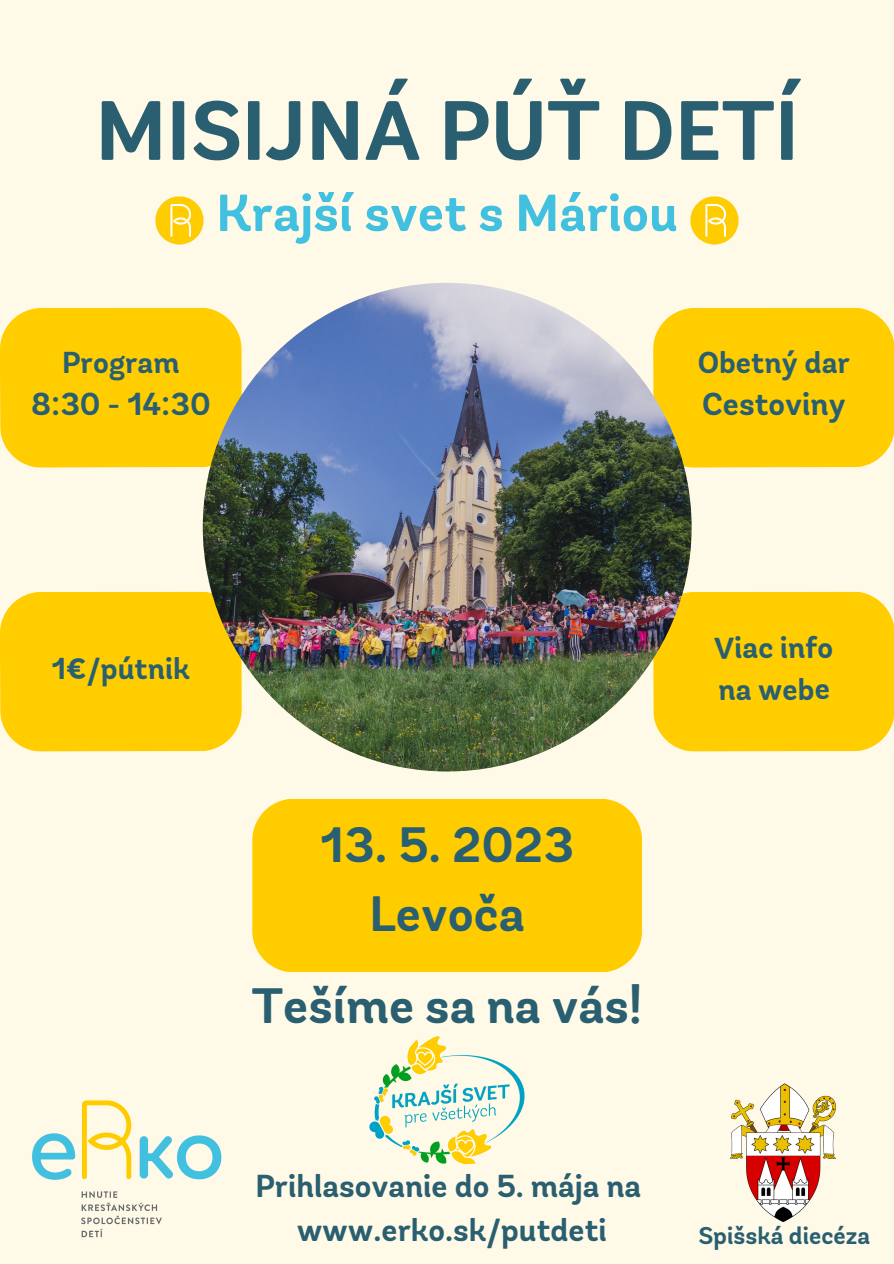
<style>
.page{position:relative;width:894px;height:1264px;background:#fff}
.page>*{position:absolute;margin:0;border:0;box-sizing:border-box;transform-origin:0 0}
.t1{font:700 83.85px "Andes Rounded";color:#295f70}
.t2{font:700 51.9px "Andes Rounded";color:#41c0e0}
.t3{font:700 49.65px/69px "Andes Rounded";color:#295f70;text-align:center}
.t4{font:700 31.65px/44px "Andes Rounded";color:#295f70;text-align:center}
.t5{font:700 30.15px/41.7px "Andes Rounded";color:#295f70}
.t6{font:700 24.15px "Andes Rounded";color:#295f70}
</style>
<div class="page">
<div style="left:0;top:0;width:893px;height:1263px;background:#fffae7"></div>
<img style="left:32px;top:1100px;width:190px;height:138px">
<img style="left:203px;top:283px;width:488px;height:488px;border-radius:50%">
<img style="left:155px;top:196px;width:49px;height:49px">
<img style="left:690px;top:196px;width:49px;height:49px">
<div style="left:252px;top:798px;width:389px;height:173px;background:#fc0;border-radius:42px"></div>
<svg style="left:0;top:591px;width:242px;height:160px;background:#f9ca09"></svg>
<svg style="left:652px;top:307px;width:241px;height:161px;background:#f9cb0c"></svg>
<svg style="left:0;top:307px;width:242px;height:161px;background:#f8cb0d"></svg>
<svg style="left:652px;top:591px;width:241px;height:160px;background:#faca0a"></svg>
<img style="left:368px;top:1035px;width:157px;height:130px">
<img style="left:729px;top:1083px;width:107px;height:139px">
<h1 class="t1" style="left:95px;top:97px;width:704px">MISIJNÁ PÚŤ DETÍ</h1>
<h2 class="t2" style="left:216px;top:192px;width:463px">Krajší svet s Máriou</h2>
<p class="t5" style="left:62px;top:345px;width:119px">Program</p>
<p class="t4" style="left:31px;top:385px;width:181px">8:30 - 14:30</p>
<p class="t5" style="left:697px;top:345px;width:154px">Obetný dar</p>
<p class="t4" style="left:702px;top:385px;width:145px">Cestoviny</p>
<p class="t5" style="left:52px;top:650px;width:139px">1€/pútnik</p>
<h3 class="t3" style="left:320px;top:815px;width:255px">13. 5. 2023<br>Levoča</h3>
<h3 class="t3" style="left:252px;top:976px;width:392px">Tešíme sa na vás!</h3>
<p class="t5" style="left:713px;top:630px;width:121px;rotate:-1deg">Viac info na webe</p>
<p class="t4" style="left:255px;top:1167px;width:387px">Prihlasovanie do 5. mája na www.erko.sk/putdeti</p>
<p class="t6" style="left:698px;top:1225px;width:173px">Spišská diecéza</p>
</div>
